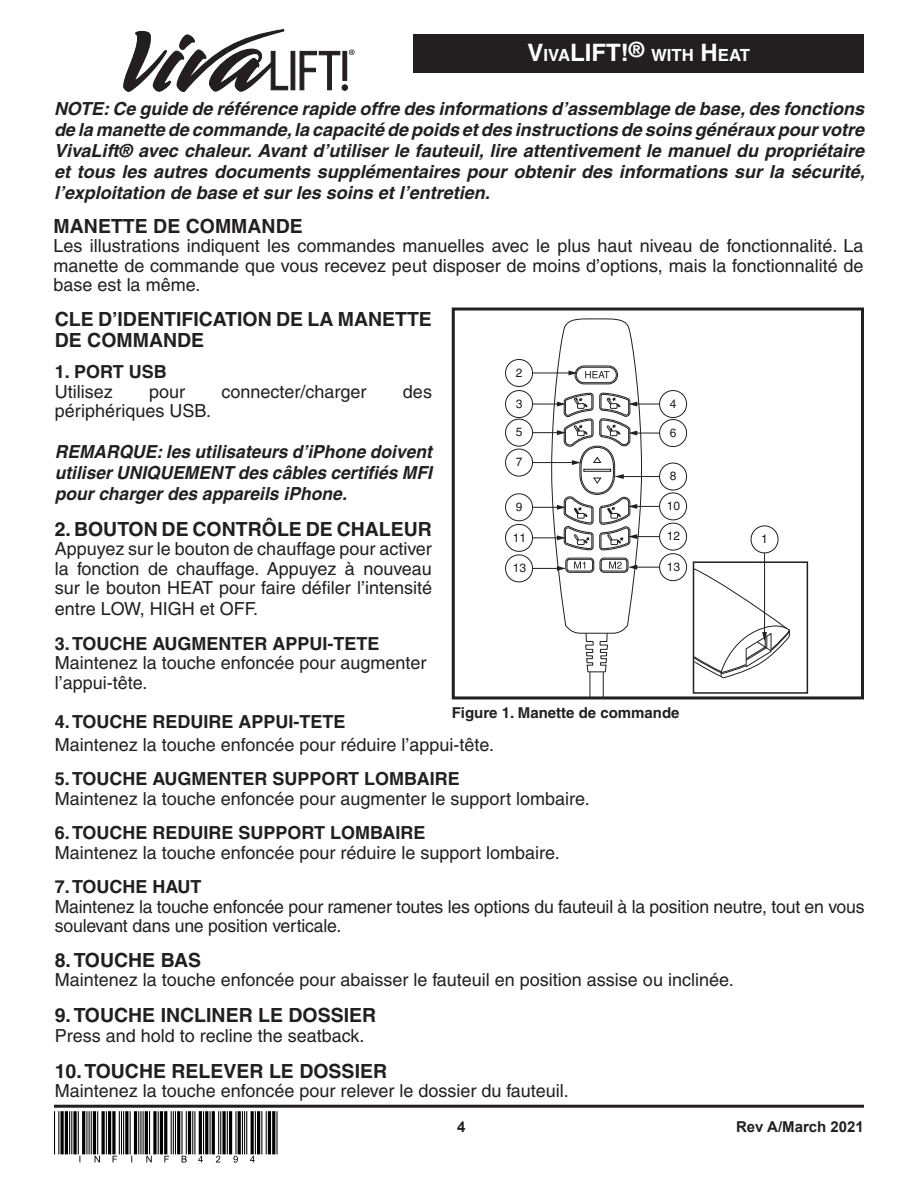
<style>
.page{position:relative;width:918px;height:1188px;background:#fff}
.page>*{position:absolute;margin:0;border:0;box-sizing:border-box;transform-origin:0 0}
.Heading{font:700 19.5px/21px "Helvetica";color:#231f20}
.Body_text{font:18px/19.5px "Helvetica";color:#231f20;text-align:justify}
.NOTES{font:italic 700 18px/21px "Helvetica";color:#231f20;text-align:justify}
.Heading-2{font:18px/20px "Helvetica";color:#231f20;text-align:justify}
.Heading-3{font:700 18px "Helvetica";color:#231f20}
.Text_for_black_recta{font:700 16.8px "Helvetica";color:#fff}
.Figure_captions{font:700 15px "Helvetica";color:#231f20}
.Footer__product_inse{font:700 15px "Arial";color:#231f20}
.t1{font:12px "Helvetica";color:#231f20}
.s1{font-size:24px}
</style>
<div class="page">
<hr style="left:54px;top:1105px;width:810px;height:3px;background:#231f20">
<div style="left:693px;top:561px;width:115px;height:133px;border:2px solid #231f20"></div>
<hr style="left:636px;top:404px;width:39px;height:1px;background:#231f20">
<div style="left:660px;top:391px;width:27px;height:27px;background:#fff;border-radius:50%"></div>
<div style="left:659px;top:390px;width:28px;height:28px;border:1px solid #231f20;border-radius:50%"></div>
<hr style="left:764px;top:546px;width:1px;height:88px;background:#231f20">
<svg style="left:693px;top:568px;width:97px;height:111px"></svg>
<div style="left:751px;top:526px;width:27px;height:27px;background:#fff;border-radius:50%"></div>
<div style="left:751px;top:526px;width:27px;height:27px;border:1px solid #231f20;border-radius:50%"></div>
<hr style="left:636px;top:433px;width:39px;height:1px;background:#231f20">
<div style="left:660px;top:420px;width:27px;height:27px;background:#fff;border-radius:50%"></div>
<div style="left:659px;top:419px;width:28px;height:28px;border:1px solid #231f20;border-radius:50%"></div>
<hr style="left:636px;top:506px;width:39px;height:1px;background:#231f20">
<div style="left:660px;top:493px;width:27px;height:27px;background:#fff;border-radius:50%"></div>
<div style="left:659px;top:493px;width:28px;height:27px;border:1px solid #231f20;border-radius:50%"></div>
<hr style="left:636px;top:536px;width:39px;height:1px;background:#231f20">
<div style="left:660px;top:523px;width:27px;height:27px;background:#fff;border-radius:50%"></div>
<div style="left:659px;top:523px;width:28px;height:27px;border:1px solid #231f20;border-radius:50%"></div>
<hr style="left:636px;top:567px;width:39px;height:1px;background:#231f20">
<div style="left:660px;top:554px;width:27px;height:27px;background:#fff;border-radius:50%"></div>
<div style="left:659px;top:553px;width:28px;height:28px;border:1px solid #231f20;border-radius:50%"></div>
<hr style="left:519px;top:404px;width:40px;height:1px;background:#231f20">
<div style="left:506px;top:391px;width:27px;height:27px;background:#fff;border-radius:50%"></div>
<div style="left:505px;top:390px;width:28px;height:28px;border:1px solid #231f20;border-radius:50%"></div>
<hr style="left:519px;top:373px;width:51px;height:1px;background:#231f20">
<div style="left:506px;top:359px;width:27px;height:27px;background:#fff;border-radius:50%"></div>
<div style="left:505px;top:359px;width:28px;height:28px;border:1px solid #231f20;border-radius:50%"></div>
<hr style="left:519px;top:432px;width:40px;height:1px;background:#231f20">
<div style="left:506px;top:419px;width:27px;height:27px;background:#fff;border-radius:50%"></div>
<div style="left:505px;top:419px;width:28px;height:28px;border:1px solid #231f20;border-radius:50%"></div>
<hr style="left:515px;top:462px;width:59px;height:1px;background:#231f20">
<div style="left:506px;top:449px;width:27px;height:27px;background:#fff;border-radius:50%"></div>
<div style="left:505px;top:449px;width:28px;height:27px;border:1px solid #231f20;border-radius:50%"></div>
<hr style="left:519px;top:507px;width:40px;height:1px;background:#231f20">
<div style="left:506px;top:494px;width:27px;height:27px;background:#fff;border-radius:50%"></div>
<div style="left:505px;top:493px;width:28px;height:28px;border:1px solid #231f20;border-radius:50%"></div>
<hr style="left:519px;top:537px;width:40px;height:1px;background:#231f20">
<div style="left:506px;top:524px;width:27px;height:27px;background:#fff;border-radius:50%"></div>
<div style="left:505px;top:524px;width:28px;height:28px;border:1px solid #231f20;border-radius:50%"></div>
<hr style="left:519px;top:568px;width:40px;height:1px;background:#231f20">
<div style="left:506px;top:555px;width:27px;height:27px;background:#fff;border-radius:50%"></div>
<div style="left:505px;top:555px;width:28px;height:27px;border:1px solid #231f20;border-radius:50%"></div>
<hr style="left:622px;top:476px;width:40px;height:1px;background:#231f20">
<svg style="left:551px;top:318px;width:91px;height:377px"></svg>
<div style="left:660px;top:463px;width:27px;height:27px;background:#fff;border-radius:50%"></div>
<div style="left:659px;top:463px;width:28px;height:27px;border:1px solid #231f20;border-radius:50%"></div>
<div style="left:452px;top:308px;width:412px;height:391px;border:3px solid #231f20"></div>
<div style="left:414px;top:35px;width:450px;height:38px;background:#231f20"></div>
<svg style="left:123px;top:29px;width:232px;height:63px"></svg>
<hr style="left:69px;top:1111px;width:1px;height:43px;background:#000">
<hr style="left:65px;top:1111px;width:3px;height:43px;background:#000">
<svg style="left:60px;top:1111px;width:4px;height:43px"></svg>
<hr style="left:58px;top:1111px;width:1px;height:43px;background:#000">
<hr style="left:54px;top:1111px;width:1px;height:43px;background:#000">
<hr style="left:86px;top:1111px;width:1px;height:43px;background:#000">
<hr style="left:82px;top:1111px;width:3px;height:43px;background:#000">
<hr style="left:78px;top:1111px;width:1px;height:43px;background:#000">
<svg style="left:73px;top:1111px;width:4px;height:43px"></svg>
<hr style="left:71px;top:1111px;width:1px;height:43px;background:#000">
<svg style="left:89px;top:1111px;width:33px;height:51px"></svg>
<hr style="left:138px;top:1111px;width:1px;height:43px;background:#000">
<hr style="left:134px;top:1111px;width:3px;height:43px;background:#000">
<hr style="left:130px;top:1111px;width:1px;height:43px;background:#000">
<hr style="left:125px;top:1111px;width:3px;height:43px;background:#000">
<hr style="left:123px;top:1111px;width:1px;height:43px;background:#000">
<svg style="left:140px;top:1111px;width:120px;height:52px"></svg>
<hr style="left:276px;top:1111px;width:2px;height:43px;background:#000">
<hr style="left:272px;top:1111px;width:3px;height:43px;background:#000">
<hr style="left:268px;top:1111px;width:3px;height:43px;background:#000">
<hr style="left:266px;top:1111px;width:1px;height:43px;background:#000">
<hr style="left:261px;top:1111px;width:1px;height:43px;background:#000">
<p class="Text_for_black_recta" style="left:528px;top:45px;width:224px"><span class="s1">V</span>IVA<span class="s1">LIFT!</span><sup>®</sup> WITH <span class="s1">H</span> EAT</p>
<p class="NOTES" style="left:54px;top:98px;width:812px">NOTE: Ce guide de référence rapide offre des informations d’assemblage de base, des fonctions de la manette de commande, la capacité de poids et des instructions de soins généraux pour votre VivaLift® avec chaleur. Avant d’utiliser le fauteuil, lire attentivement le manuel du propriétaire et tous les autres documents supplémentaires pour obtenir des informations sur la sécurité, l’exploitation de base et sur les soins et l’entretien.</p>
<p class="Heading" style="left:54px;top:215px;width:251px">MANETTE DE COMMANDE</p>
<p class="Body_text" style="left:54px;top:236px;width:811px">Les illustrations indiquent les commandes manuelles avec le plus haut niveau de fonctionnalité. La manette de commande que vous recevez peut disposer de moins d’options, mais la fonctionnalité de base est la même.</p>
<p class="Heading" style="left:55px;top:308px;width:379px">CLE D’IDENTIFICATION DE LA MANETTE<br>DE COMMANDE</p>
<p class="Heading-3" style="left:55px;top:361px;width:113px">1. PORT USB</p>
<p class="Body_text" style="left:55px;top:381px;width:59px">Utilisez</p>
<p class="Body_text" style="left:149px;top:381px;width:38px">pour</p>
<p class="Body_text" style="left:222px;top:381px;width:147px">connecter/charger</p>
<p class="Body_text" style="left:403px;top:381px;width:31px">des</p>
<p class="Body_text" style="left:55px;top:401px;width:158px">périphériques USB.</p>
<p class="NOTES" style="left:55px;top:440px;width:379px">REMARQUE: les utilisateurs d’iPhone doivent utiliser UNIQUEMENT des câbles certifiés MFI pour charger des appareils iPhone.</p>
<p class="Heading" style="left:55px;top:518px;width:379px">2. BOUTON DE CONTRÔLE DE CHALEUR</p>
<p class="Heading-2" style="left:55px;top:539px;width:379px">Appuyez sur le bouton de chauffage pour activer la fonction de chauffage. Appuyez à nouveau sur le bouton HEAT pour faire défiler l’intensité entre LOW, HIGH et OFF.</p>
<p class="Heading-3" style="left:55px;top:632px;width:326px">3. TOUCHE AUGMENTER APPUI-TETE</p>
<p class="Body_text" style="left:55px;top:653px;width:373px">Maintenez la touche enfoncée pour augmenter</p>
<p class="Body_text" style="left:55px;top:672px;width:94px">l’appui-tête.</p>
<p class="Heading-3" style="left:55px;top:710px;width:292px">4. TOUCHE REDUIRE APPUI-TETE</p>
<p class="t1" style="left:516px;top:366px;width:8px">2</p>
<p class="t1" style="left:516px;top:397px;width:8px">3</p>
<p class="t1" style="left:516px;top:425px;width:8px">5</p>
<p class="t1" style="left:516px;top:455px;width:8px">7</p>
<p class="t1" style="left:516px;top:500px;width:8px">9</p>
<p class="t1" style="left:513px;top:530px;width:15px">11</p>
<p class="t1" style="left:513px;top:561px;width:15px">13</p>
<p class="t1" style="left:670px;top:397px;width:8px">4</p>
<p class="t1" style="left:670px;top:426px;width:8px">6</p>
<p class="t1" style="left:670px;top:469px;width:8px">8</p>
<p class="t1" style="left:667px;top:499px;width:15px">10</p>
<p class="t1" style="left:667px;top:529px;width:15px">12</p>
<p class="t1" style="left:667px;top:560px;width:15px">13</p>
<p class="Figure_captions" style="left:452px;top:704px;width:229px">Figure 1. Manette de commande</p>
<p class="t1" style="left:761px;top:532px;width:8px">1</p>
<p class="Body_text" style="left:55px;top:734px;width:441px">Maintenez la touche enfoncée pour réduire l’appui-tête.</p>
<p class="Heading-3" style="left:55px;top:768px;width:406px">5. TOUCHE AUGMENTER SUPPORT LOMBAIRE</p>
<p class="Body_text" style="left:55px;top:788px;width:537px">Maintenez la touche enfoncée pour augmenter le support lombaire.</p>
<p class="Heading-3" style="left:55px;top:822px;width:372px">6. TOUCHE REDUIRE SUPPORT LOMBAIRE</p>
<p class="Body_text" style="left:55px;top:842px;width:507px">Maintenez la touche enfoncée pour réduire le support lombaire.</p>
<p class="Heading-3" style="left:55px;top:876px;width:148px">7. TOUCHE HAUT</p>
<p class="Body_text" style="left:55px;top:896px;width:811px">Maintenez la touche enfoncée pour ramener toutes les options du fauteuil à la position neutre, tout en vous soulevant dans une position verticale.</p>
<p class="Heading" style="left:55px;top:949px;width:148px">8. TOUCHE BAS</p>
<p class="Body_text" style="left:55px;top:970px;width:680px">Maintenez la touche enfoncée pour abaisser le fauteuil en position assise ou inclinée.</p>
<p class="Heading" style="left:55px;top:1004px;width:323px">9. TOUCHE INCLINER LE DOSSIER</p>
<p class="Body_text" style="left:55px;top:1025px;width:311px">Press and hold to recline the seatback.</p>
<p class="Heading" style="left:55px;top:1060px;width:334px">10. TOUCHE RELEVER LE DOSSIER</p>
<p class="Body_text" style="left:55px;top:1081px;width:516px">Maintenez la touche enfoncée pour relever le dossier du fauteuil.</p>
<p class="Footer__product_inse" style="left:457px;top:1116px;width:10px">4</p>
<p class="Footer__product_inse" style="left:736px;top:1116px;width:129px">Rev A/March 2021</p>
</div>
